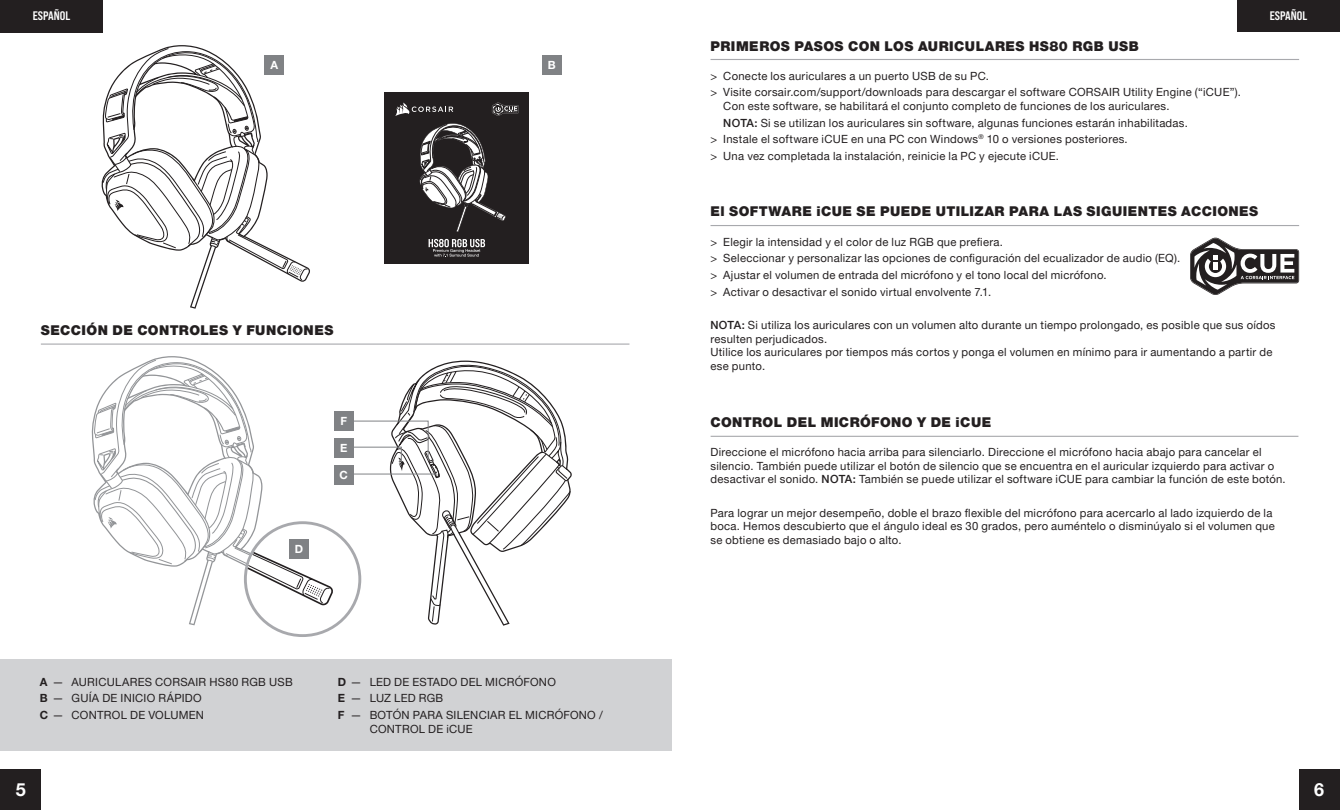
<style>
.page{position:relative;width:1340px;height:810px;background:#fff}
.page>*{position:absolute;margin:0;border:0;box-sizing:border-box;transform-origin:0 0}
.t1{font:700 18px "Helvetica Neue LT Pro";color:#fff}
.t2{font:900 13.5px "Helvetica Neue LT Pro";letter-spacing:.035em;color:#231f20}
.t3{font:12.38px "Bebas Neue Pro Sm E Bd";color:#fff}
.t4{font:11.25px/13.5px "Helvetica Neue LT Pro";letter-spacing:.025em;color:#231f20}
.t5{font:700 11.25px "Helvetica Neue LT Pro";color:#fff}
.s1{font-weight:700}
.s2{font-weight:500}
</style>
<div class="page">
<div style="left:0;top:660px;width:671px;height:91px;background:#d1d2d4"></div>
<svg style="left:1190px;top:238px;width:109px;height:57px"></svg>
<svg style="left:102px;top:45px;width:208px;height:264px"></svg>
<svg style="left:103px;top:48px;width:205px;height:233px"></svg>
<div style="left:384px;top:92px;width:145px;height:172px;background:#231f20"></div>
<svg style="left:492px;top:102px;width:26px;height:14px"></svg>
<svg style="left:395px;top:102px;width:58px;height:14px"></svg>
<svg style="left:419px;top:123px;width:87px;height:109px"></svg>
<svg style="left:428px;top:239px;width:57px;height:18px"></svg>
<hr style="left:710px;top:59px;width:589px;height:1px;background:#a8a9ad">
<hr style="left:710px;top:225px;width:589px;height:1px;background:#a8a9ad">
<hr style="left:710px;top:436px;width:588px;height:1px;background:#a8a9ad">
<hr style="left:41px;top:344px;width:588px;height:1px;background:#a8a9ad">
<div style="left:542px;top:55px;width:19px;height:19px;background:#808285"></div>
<div style="left:265px;top:55px;width:19px;height:19px;background:#808285"></div>
<svg style="left:94px;top:359px;width:477px;height:278px"></svg>
<div style="left:334px;top:465px;width:19px;height:19px;background:#808285"></div>
<div style="left:334px;top:438px;width:19px;height:19px;background:#808285"></div>
<div style="left:334px;top:411px;width:19px;height:19px;background:#808285"></div>
<div style="left:0;top:770px;width:40px;height:40px;background:#231f20"></div>
<div style="left:1299px;top:770px;width:40px;height:40px;background:#231f20"></div>
<div style="left:1236px;top:0;width:103px;height:32px;background:#231f20"></div>
<div style="left:0;top:0;width:103px;height:33px;background:#231f20"></div>
<p class="t3" style="left:33px;top:9px;width:39px">ESPAÑOL</p>
<p class="t3" style="left:1269px;top:9px;width:39px">ESPAÑOL</p>
<p class="t5" style="left:270px;top:58px;width:9px">A</p>
<p class="t5" style="left:548px;top:58px;width:9px">B</p>
<p class="t2" style="left:41px;top:322px;width:294px">SECCIÓN DE CONTROLES Y FUNCIONES</p>
<p class="t5" style="left:340px;top:414px;width:8px">F</p>
<p class="t5" style="left:340px;top:441px;width:9px">E</p>
<p class="t5" style="left:295px;top:542px;width:10px">D</p>
<p class="t5" style="left:339px;top:468px;width:10px">C</p>
<p class="t4" style="left:40px;top:673px;width:254px;line-height:16.9px"><span class="s1">A</span> — AURICULARES CORSAIR HS80 RGB USB<br><span class="s1">B</span> — GUÍA DE INICIO RÁPIDO<br><span class="s1">C</span> — CONTROL DE VOLUMEN</p>
<p class="t4" style="left:338px;top:673px;width:266px;line-height:16.9px"><span class="s1">D</span> — LED DE ESTADO DEL MICRÓFONO<br><span class="s1">E</span> — LUZ LED RGB<br><span class="s1">F</span> — BOTÓN PARA SILENCIAR EL MICRÓFONO /</p>
<p class="t4" style="left:370px;top:722px;width:105px">CONTROL DE iCUE</p>
<p class="t2" style="left:710px;top:38px;width:430px">PRIMEROS PASOS CON LOS AURICULARES HS80 RGB USB</p>
<p class="t4" style="left:710px;top:67px;width:532px;line-height:16.7px">&gt; Conecte los auriculares a un puerto USB de su PC.<br>&gt; Visite corsair.com/support/downloads para descargar el software CORSAIR Utility Engine (“iCUE”).</p>
<p class="t4" style="left:723px;top:99px;width:448px">Con este software, se habilitará el conjunto completo de funciones de los auriculares.</p>
<p class="t4" style="left:723px;top:116px;width:466px"><span class="s2">NOTA:</span> Si se utilizan los auriculares sin software, algunas funciones estarán inhabilitadas.</p>
<p class="t4" style="left:710px;top:132px;width:419px">&gt; Instale el software iCUE en una PC con Windows<sup>®</sup> 10 o versiones posteriores.</p>
<p class="t4" style="left:710px;top:149px;width:350px">&gt; Una vez completada la instalación, reinicie la PC y ejecute iCUE.</p>
<p class="t2" style="left:710px;top:203px;width:549px">El SOFTWARE iCUE SE PUEDE UTILIZAR PARA LAS SIGUIENTES ACCIONES</p>
<p class="t4" style="left:710px;top:233px;width:471px;line-height:16.7px">&gt; Elegir la intensidad y el color de luz RGB que prefiera.<br>&gt; Seleccionar y personalizar las opciones de configuración del ecualizador de audio (EQ). &gt; Ajustar el volumen de entrada del micrófono y el tono local del micrófono.<br>&gt; Activar o desactivar el sonido virtual envolvente 7.1.</p>
<p class="t4" style="left:710px;top:318px;width:566px"><span class="s2">NOTA:</span> Si utiliza los auriculares con un volumen alto durante un tiempo prolongado, es posible que sus oídos resulten perjudicados.<br>Utilice los auriculares por tiempos más cortos y ponga el volumen en mínimo para ir aumentando a partir de ese punto.</p>
<p class="t2" style="left:710px;top:414px;width:282px">CONTROL DEL MICRÓFONO Y DE iCUE</p>
<p class="t4" style="left:710px;top:445px;width:576px">Direccione el micrófono hacia arriba para silenciarlo. Direccione el micrófono hacia abajo para cancelar el silencio. También puede utilizar el botón de silencio que se encuentra en el auricular izquierdo para activar o desactivar el sonido. <span class="s2">NOTA:</span> También se puede utilizar el software iCUE para cambiar la función de este botón.</p>
<p class="t4" style="left:710px;top:506px;width:566px">Para lograr un mejor desempeño, doble el brazo flexible del micrófono para acercarlo al lado izquierdo de la boca. Hemos descubierto que el ángulo ideal es 30 grados, pero auméntelo o disminúyalo si el volumen que se obtiene es demasiado bajo o alto.</p>
<h1 class="t1" style="left:16px;top:779px;width:12px">5</h1>
<h1 class="t1" style="left:1313px;top:779px;width:12px">6</h1>
</div>
